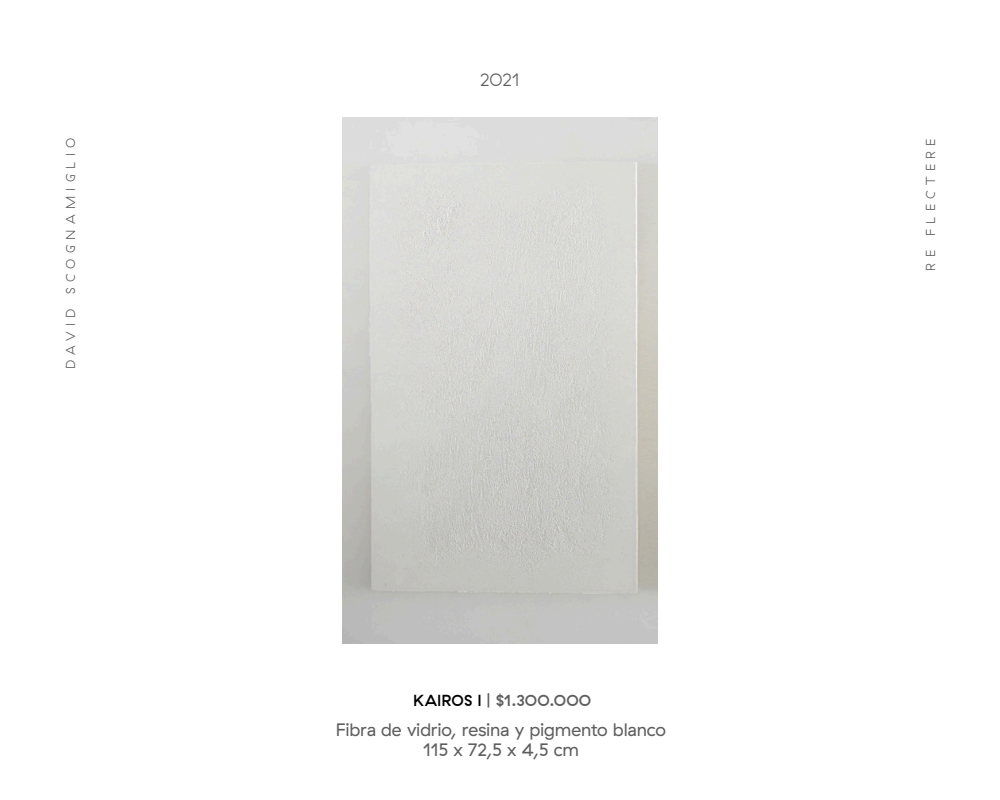
<style>
.page{position:relative;width:1000px;height:800px;background:#fff}
.page>*{position:absolute;margin:0;border:0;box-sizing:border-box;transform-origin:0 0}
.ingles{font:18px "GT Haptik";letter-spacing:-.015em;color:#5e5e5e}
.ingles-2{font:300 18px "GT Haptik";color:#5e5e5e}
.ingles-3{font:500 16px "GT Haptik";letter-spacing:.01em;color:#5e5e5e}
.ingles-4{font:300 13px "GT Haptik";letter-spacing:.41em;color:#5e5e5e}
.s1{color:#000}
</style>
<div class="page">
<img style="left:342px;top:117px;width:316px;height:527px">
<p class="ingles-2" style="left:480px;top:70px;width:41px">2021</p>
<p class="ingles-4" style="left:63px;top:369px;width:232px;rotate:-90deg">DAVID SCOGNAMIGLIO</p>
<p class="ingles-4" style="left:923px;top:271px;width:134px;rotate:-90deg">RE FLECTERE</p>
<p class="ingles-3" style="left:413px;top:691px;width:180px"><span class="s1">KAIROS I</span> | $1.3OO.OOO</p>
<p class="ingles" style="left:336px;top:719px;width:332px">Fibra de vidrio, resina y pigmento blanco</p>
<p class="ingles" style="left:423px;top:739px;width:158px">115 x 72,5 x 4,5 cm</p>
</div>
